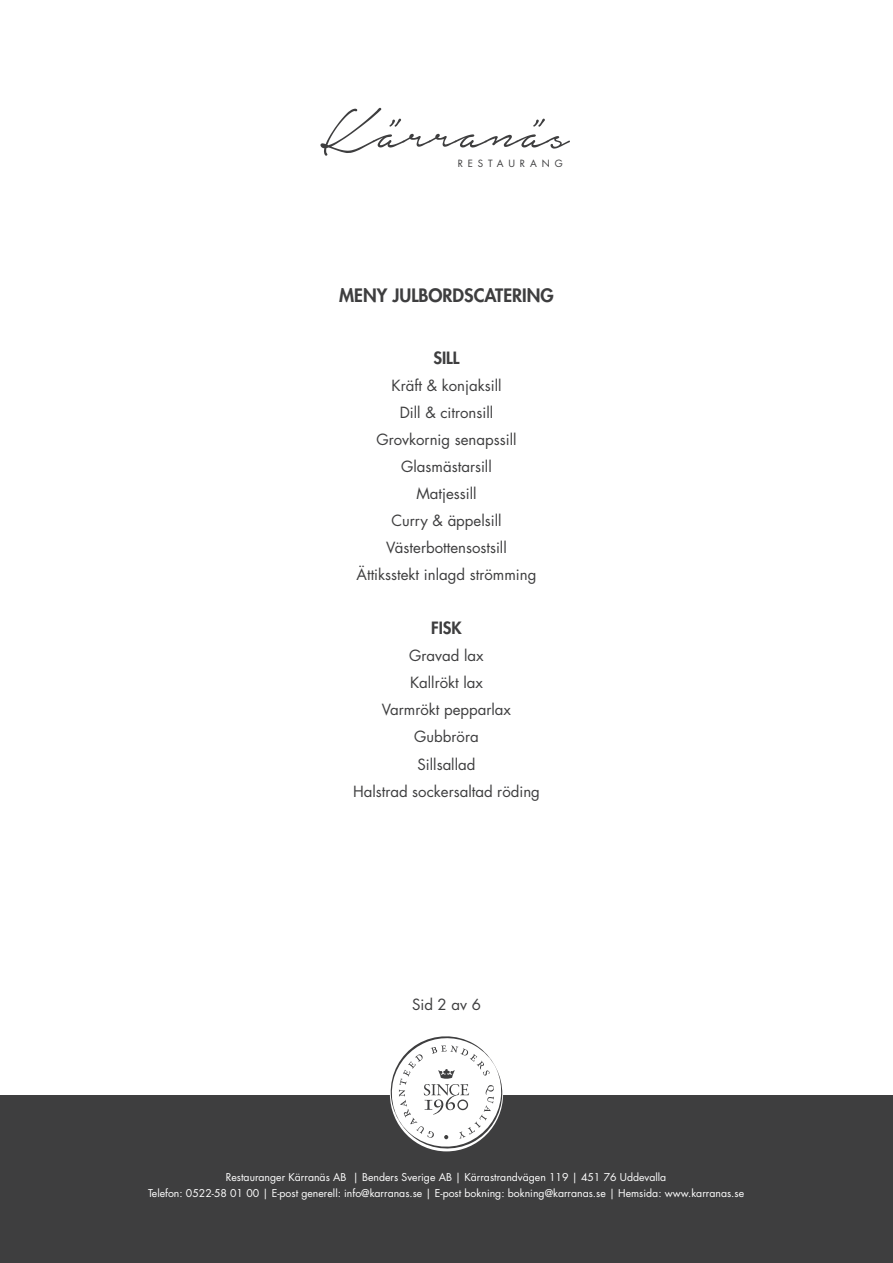
<style>
.page{position:relative;width:893px;height:1263px;background:#fff}
.page>*{position:absolute;margin:0;border:0;box-sizing:border-box;transform-origin:0 0}
.t1{font:68.85px "Notera Personal Use Only";color:#3e3e3f}
.t2{font:800 18px "Futura Std";color:#3e3e3f}
.t3{font:800 16.5px "Futura Std";color:#3e3e3f}
.t4{font:15px "Futura Std";color:#3e3e3f}
.t5{font:10.5px "Futura Std";color:#fff}
.t6{font:9.75px "Futura Std";letter-spacing:.5em;color:#3e3e3f}
</style>
<div class="page">
<div style="left:0;top:1095px;width:893px;height:168px;background:#3e3e3f"></div>
<svg style="left:391px;top:1036px;width:111px;height:112px"></svg>
<p class="t1" style="left:320px;top:98px;width:250px">Kärranäs</p>
<p class="t6" style="left:458px;top:157px;width:106px">RESTAURANG</p>
<p class="t2" style="left:339px;top:284px;width:216px">MENY JULBORDSCATERING</p>
<p class="t3" style="left:433px;top:348px;width:28px">SILL</p>
<p class="t4" style="left:391px;top:376px;width:111px">Kräft &amp; konjaksill</p>
<p class="t4" style="left:400px;top:403px;width:95px">Dill &amp; citronsill</p>
<p class="t4" style="left:376px;top:430px;width:142px">Grovkornig senapssill</p>
<p class="t4" style="left:401px;top:457px;width:92px">Glasmästarsill</p>
<p class="t4" style="left:416px;top:484px;width:62px">Matjessill</p>
<p class="t4" style="left:391px;top:511px;width:112px">Curry &amp; äppelsill</p>
<p class="t4" style="left:386px;top:538px;width:122px">Västerbottensostsill</p>
<p class="t4" style="left:357px;top:565px;width:181px">Ättiksstekt inlagd strömming</p>
<p class="t3" style="left:431px;top:618px;width:32px">FISK</p>
<p class="t4" style="left:409px;top:646px;width:76px">Gravad lax</p>
<p class="t4" style="left:410px;top:673px;width:74px">Kallrökt lax</p>
<p class="t4" style="left:382px;top:700px;width:131px">Varmrökt pepparlax</p>
<p class="t4" style="left:414px;top:727px;width:66px">Gubbröra</p>
<p class="t4" style="left:418px;top:754px;width:59px">Sillsallad</p>
<p class="t4" style="left:353px;top:781px;width:188px">Halstrad sockersaltad röding</p>
<p class="t4" style="left:412px;top:994px;width:70px">Sid 2 av 6</p>
<p class="t5" style="left:226px;top:1170px;width:442px">Restauranger Kärranäs AB | Benders Sverige AB | Kärrastrandvägen 119 | 451 76 Uddevalla</p>
<p class="t5" style="left:148px;top:1186px;width:598px">Telefon: 0522-58 01 00 | E-post generell: info@karranas.se | E-post bokning: bokning@karranas.se | Hemsida: www.karranas.se</p>
</div>
